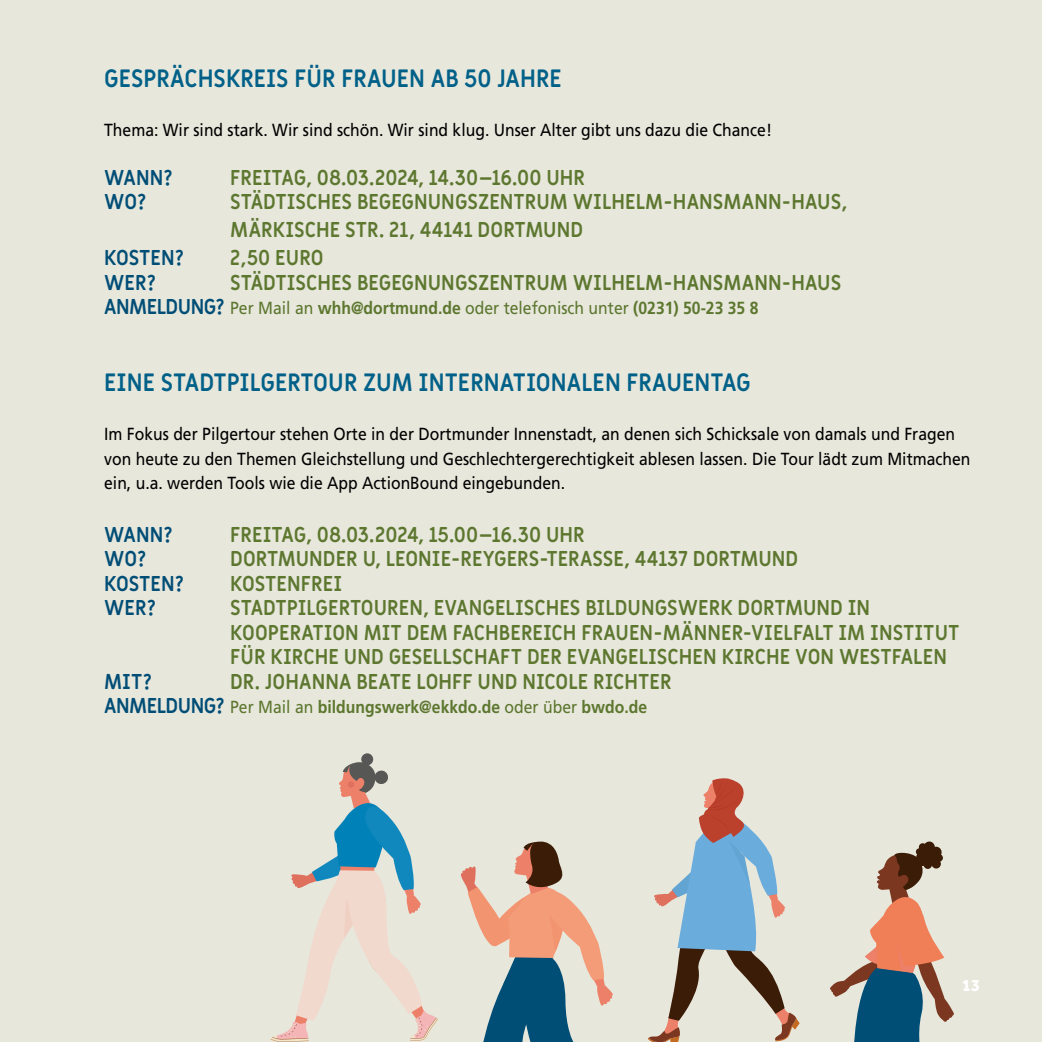
<style>
.page{position:relative;width:1042px;height:1042px;background:#e7e7dc}
.page>*{position:absolute;margin:0;border:0;box-sizing:border-box;transform-origin:0 0}
.t1{font:700 24.5px "Miriam Libre";color:#006088;scale:.93 1}
.t2{font:700 21px/24.5px "Miriam Libre";color:#5d772f;scale:.93 1}
.t3{font:700 21px "Miriam Libre";color:#004d76;scale:.93 1}
.t4{font:17.5px/24.5px "Frutiger LT Pro";color:#000;scale:.9 1}
.t5{font:17.5px "Frutiger LT Pro";color:#5d772f;scale:.9 1}
.t6{font:700 17.5px "Frutiger LT Pro";color:#5d772f;scale:.9 1}
.t7{font:800 17.5px "Effra";color:#fff;scale:.9 1}
.s1{font-family:"Miriam Libre";font-weight:700;font-size:21px;color:#004d76}
.s2{font-weight:700}
.s3{font-family:"Miriam Libre";font-size:21px;color:#004d76}
.s4{font-weight:400}
</style>
<div class="page">
<svg style="left:461px;top:841px;width:152px;height:201px"></svg>
<svg style="left:830px;top:841px;width:124px;height:201px"></svg>
<svg style="left:648px;top:778px;width:151px;height:264px"></svg>
<div style="left:361px;top:753px;width:12px;height:12px;background:#575756;border-radius:50%"></div>
<svg style="left:270px;top:761px;width:169px;height:281px"></svg>
<p class="t1" style="left:104px;top:63px;width:494px">GESPRÄCHSKREIS FÜR FRAUEN AB 50 JAHRE</p>
<p class="t4" style="left:104px;top:117px;width:743px">Thema: Wir sind stark. Wir sind schön. Wir sind klug. Unser Alter gibt uns dazu die Chance!</p>
<p class="t3" style="left:104px;top:164px;width:75px">WANN?</p>
<p class="t2" style="left:230px;top:166px;width:383px">FREITAG, 08.03.2024, 14.30–16.00 UHR</p>
<p class="t3" style="left:104px;top:189px;width:47px">WO?</p>
<p class="t2" style="left:230px;top:189px;width:665px;line-height:28px">STÄDTISCHES BEGEGNUNGSZENTRUM WILHELM-HANSMANN-HAUS,<br>MÄRKISCHE STR. 21, 44141 DORTMUND</p>
<p class="t3" style="left:104px;top:245px;width:87px">KOSTEN?</p>
<p class="t2" style="left:230px;top:246px;width:102px">2,50 EURO</p>
<p class="t3" style="left:104px;top:269px;width:57px">WER?</p>
<p class="t2" style="left:230px;top:271px;width:658px">STÄDTISCHES BEGEGNUNGSZENTRUM WILHELM-HANSMANN-HAUS</p>
<p class="t5" style="left:104px;top:298px;width:728px"><span class="s1">ANMELDUNG?</span> Per Mail an <span class="s2">whh@dortmund.de</span> oder telefonisch unter <span class="s2">(0231) 50-23 35 8</span></p>
<p class="t1" style="left:104px;top:368px;width:697px">EINE STADTPILGERTOUR ZUM INTERNATIONALEN FRAUENTAG</p>
<p class="t4" style="left:104px;top:422px;width:964px">Im Fokus der Pilgertour stehen Orte in der Dortmunder Innenstadt, an denen sich Schicksale von damals und Fragen von heute zu den Themen Gleichstellung und Geschlechtergerechtigkeit ablesen lassen. Die Tour lädt zum Mitmachen ein, u.a. werden Tools wie die App ActionBound eingebunden.</p>
<p class="t3" style="left:104px;top:521px;width:75px">WANN?</p>
<p class="t2" style="left:230px;top:523px;width:383px">FREITAG, 08.03.2024, 15.00–16.30 UHR</p>
<p class="t3" style="left:104px;top:546px;width:47px">WO?</p>
<p class="t2" style="left:230px;top:547px;width:612px">DORTMUNDER U, LEONIE-REYGERS-TERASSE, 44137 DORTMUND</p>
<p class="t3" style="left:104px;top:570px;width:87px">KOSTEN?</p>
<p class="t2" style="left:230px;top:572px;width:122px">KOSTENFREI</p>
<p class="t3" style="left:104px;top:595px;width:57px">WER?</p>
<p class="t2" style="left:230px;top:596px;width:785px">STADTPILGERTOUREN, EVANGELISCHES BILDUNGSWERK DORTMUND IN<br>KOOPERATION MIT DEM FACHBEREICH FRAUEN-MÄNNER-VIELFALT IM INSTITUT<br>FÜR KIRCHE UND GESELLSCHAFT DER EVANGELISCHEN KIRCHE VON WESTFALEN</p>
<p class="t3" style="left:104px;top:668px;width:53px">MIT?</p>
<p class="t2" style="left:230px;top:670px;width:476px">DR. JOHANNA BEATE LOHFF UND NICOLE RICHTER</p>
<p class="t6" style="left:104px;top:697px;width:605px"><span class="s3">ANMELDUNG?</span> <span class="s4">Per Mail an</span> bildungswerk@ekkdo.de <span class="s4">oder über</span> bwdo.de</p>
<p class="t7" style="left:962px;top:974px;width:21px">13</p>
</div>
